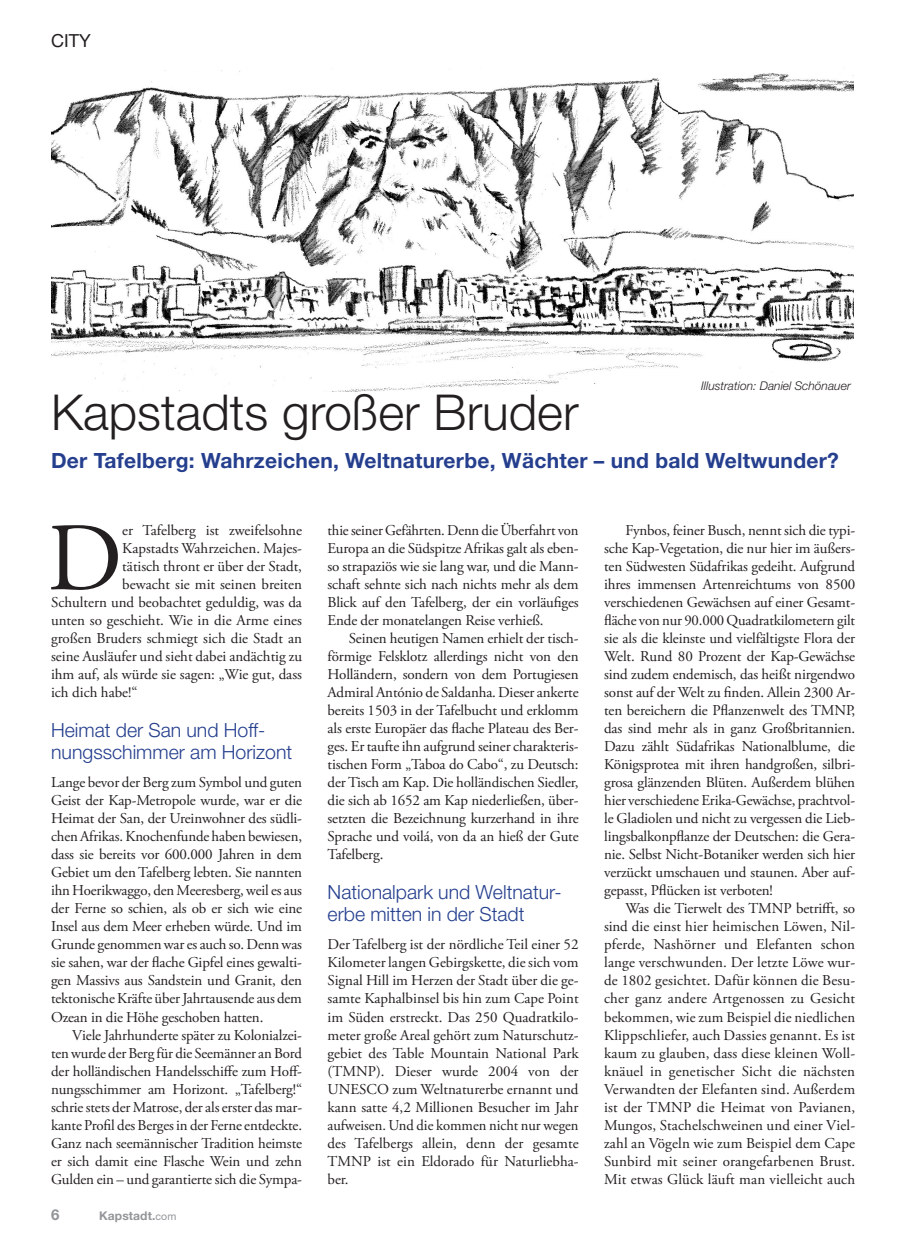
<style>
.page{position:relative;width:919px;height:1251px;background:#fff}
.page>*{position:absolute;margin:0;border:0;box-sizing:border-box;transform-origin:0 0}
.t1{font:96.45px "Adobe Garamond Pro";color:#231f20}
.t2{font:300 49.5px "Helvetica Neue";color:#231f20}
.t3{font:700 21px "Helvetica Neue";letter-spacing:.01em;color:#253f8e}
.t4{font:300 19.5px/22.5px "Helvetica Neue";color:#253f8e}
.t5{font:18px "Helvetica Neue";color:#231f20}
.t6{font:15px/18px "Adobe Garamond Pro";color:#231f20;text-align:justify}
.t7{font:700 15px "Helvetica Neue";color:#939598}
.t8{font:italic 300 12px "Helvetica Neue";color:#231f20}
.t9{font:700 12px "Helvetica Neue";letter-spacing:.01em;color:#939598}
.s1{font-weight:400;font-size:10.5px}
</style>
<div class="page">
<img style="left:51px;top:70px;width:802px;height:321px">
<p class="t5" style="left:51px;top:30px;width:41px">CITY</p>
<p class="t8" style="left:701px;top:378px;width:151px">Illustration: Daniel Schönauer</p>
<h2 class="t2" style="left:51px;top:382px;width:529px">Kapstadts großer Bruder</h2>
<h3 class="t3" style="left:51px;top:447px;width:789px">Der Tafelberg: Wahrzeichen, Weltnaturerbe, Wächter – und bald Weltwunder?</h3>
<h1 class="t1" style="left:47px;top:500px;width:77px">D</h1>
<p class="t6" style="left:122px;top:522px;width:181px">er Tafelberg ist zweifelsohne</p>
<p class="t6" style="left:122px;top:540px;width:181px">Kapstadts Wahrzeichen. Majes-</p>
<p class="t6" style="left:122px;top:558px;width:181px">tätisch thront er über der Stadt,</p>
<p class="t6" style="left:122px;top:576px;width:181px">bewacht sie mit seinen breiten</p>
<p class="t6" style="left:51px;top:594px;width:252px">Schultern und beobachtet geduldig, was da</p>
<p class="t6" style="left:51px;top:612px;width:252px">unten so geschieht. Wie in die Arme eines</p>
<p class="t6" style="left:51px;top:630px;width:252px">großen Bruders schmiegt sich die Stadt an</p>
<p class="t6" style="left:51px;top:648px;width:252px">seine Ausläufer und sieht dabei andächtig zu</p>
<p class="t6" style="left:51px;top:666px;width:252px">ihm auf, als würde sie sagen: „Wie gut, dass</p>
<p class="t6" style="left:51px;top:684px;width:88px">ich dich habe!“</p>
<h3 class="t4" style="left:51px;top:718px;width:243px">Heimat der San und Hoff&shy;nungsschimmer am Horizont</h3>
<p class="t6" style="left:51px;top:774px;width:252px">Lange bevor der Berg zum Symbol und guten Geist der Kap-Metropole wurde, war er die Heimat der San, der Ureinwohner des südli&shy;chen Afrikas. Knochenfunde haben bewiesen, dass sie bereits vor 600.000 Jahren in dem Gebiet um den Tafelberg lebten. Sie nannten ihn Hoerikwaggo, den Meeresberg, weil es aus der Ferne so schien, als ob er sich wie eine Insel aus dem Meer erheben würde. Und im Grunde genommen war es auch so. Denn was sie sahen, war der flache Gipfel eines gewalti&shy;gen Massivs aus Sandstein und Granit, den tektonische Kräfte über Jahrtausende aus dem Ozean in die Höhe geschoben hatten.</p>
<p class="t6" style="left:51px;top:1026px;width:252px;text-indent:21px">Viele Jahrhunderte später zu Kolonialzei&shy;ten wurde der Berg für die Seemänner an Bord der holländischen Handelsschiffe zum Hoff&shy;nungsschimmer am Horizont. „Tafelberg!“ schrie stets der Matrose, der als erster das mar&shy;kante Profil des Berges in der Ferne entdeckte.<br>Ganz nach seemännischer Tradition heimste er sich damit eine Flasche Wein und zehn Gulden ein – und garantierte sich die Sympa-</p>
<p class="t7" style="left:51px;top:1204px;width:10px">6</p>
<p class="t9" style="left:99px;top:1207px;width:79px">Kapstadt.<span class="s1">com</span></p>
<p class="t6" style="left:327px;top:522px;width:252px">thie seiner Gefährten. Denn die Überfahrt von Europa an die Südspitze Afrikas galt als eben&shy;so strapaziös wie sie lang war, und die Mann&shy;schaft sehnte sich nach nichts mehr als dem Blick auf den Tafelberg, der ein vorläufiges Ende der monatelangen Reise verhieß.</p>
<p class="t6" style="left:327px;top:630px;width:252px;text-indent:21px">Seinen heutigen Namen erhielt der tisch&shy;förmige Felsklotz allerdings nicht von den Holländern, sondern von dem Portugiesen Admiral António de Saldanha. Dieser ankerte bereits 1503 in der Tafelbucht und erklomm als erste Europäer das flache Plateau des Ber&shy;ges. Er taufte ihn aufgrund seiner charakteris&shy;tischen Form „Taboa do Cabo“, zu Deutsch: der Tisch am Kap. Die holländischen Siedler, die sich ab 1652 am Kap niederließen, über&shy;setzten die Bezeichnung kurzerhand in ihre Sprache und voilá, von da an hieß der Gute Tafelberg.</p>
<h3 class="t4" style="left:327px;top:880px;width:235px">Nationalpark und Weltnatur&shy;erbe mitten in der Stadt</h3>
<p class="t6" style="left:327px;top:936px;width:252px">Der Tafelberg ist der nördliche Teil einer 52<br>Kilometer langen Gebirgskette, die sich vom Signal Hill im Herzen der Stadt über die ge&shy;samte Kaphalbinsel bis hin zum Cape Point im Süden erstreckt. Das 250 Quadratkilo&shy;meter große Areal gehört zum Naturschutz&shy;gebiet des Table Mountain National Park (TMNP). Dieser wurde 2004 von der UNESCO zum Weltnaturerbe ernannt und kann satte 4,2 Millionen Besucher im Jahr aufweisen. Und die kommen nicht nur wegen des Tafelbergs allein, denn der gesamte TMNP ist ein Eldorado für Naturliebha&shy;ber.</p>
<p class="t6" style="left:604px;top:522px;width:252px;text-indent:21px">Fynbos, feiner Busch, nennt sich die typi&shy;sche Kap-Vegetation, die nur hier im äußers&shy;ten Südwesten Südafrikas gedeiht. Aufgrund ihres immensen Artenreichtums von 8500 verschiedenen Gewächsen auf einer Gesamt&shy;fläche von nur 90.000 Quadratkilometern gilt sie als die kleinste und vielfältigste Flora der Welt. Rund 80 Prozent der Kap-Gewächse sind zudem endemisch, das heißt nirgendwo sonst auf der Welt zu finden. Allein 2300 Ar&shy;ten bereichern die Pflanzenwelt des TMNP, das sind mehr als in ganz Großbritannien.<br>Dazu zählt Südafrikas Nationalblume, die Königsprotea mit ihren handgroßen, silbri&shy;grosa glänzenden Blüten. Außerdem blühen hier verschiedene Erika-Gewächse, prachtvol&shy;le Gladiolen und nicht zu vergessen die Lieb&shy;lingsbalkonpflanze der Deutschen: die Gera&shy;nie. Selbst Nicht-Botaniker werden sich hier verzückt umschauen und staunen. Aber auf&shy;gepasst, Pflücken ist verboten!</p>
<p class="t6" style="left:604px;top:900px;width:252px;text-indent:21px">Was die Tierwelt des TMNP betrifft, so sind die einst hier heimischen Löwen, Nil&shy;pferde, Nashörner und Elefanten schon lange verschwunden. Der letzte Löwe wur&shy;de 1802 gesichtet. Dafür können die Besu&shy;cher ganz andere Artgenossen zu Gesicht bekommen, wie zum Beispiel die niedlichen Klippschliefer, auch Dassies genannt. Es ist kaum zu glauben, dass diese kleinen Woll&shy;knäuel in genetischer Sicht die nächsten Verwandten der Elefanten sind. Außerdem ist der TMNP die Heimat von Pavianen, Mungos, Stachelschweinen und einer Viel&shy;zahl an Vögeln wie zum Beispiel dem Cape Sunbird mit seiner orangefarbenen Brust.<br>Mit etwas Glück läuft man vielleicht auch</p>
</div>
